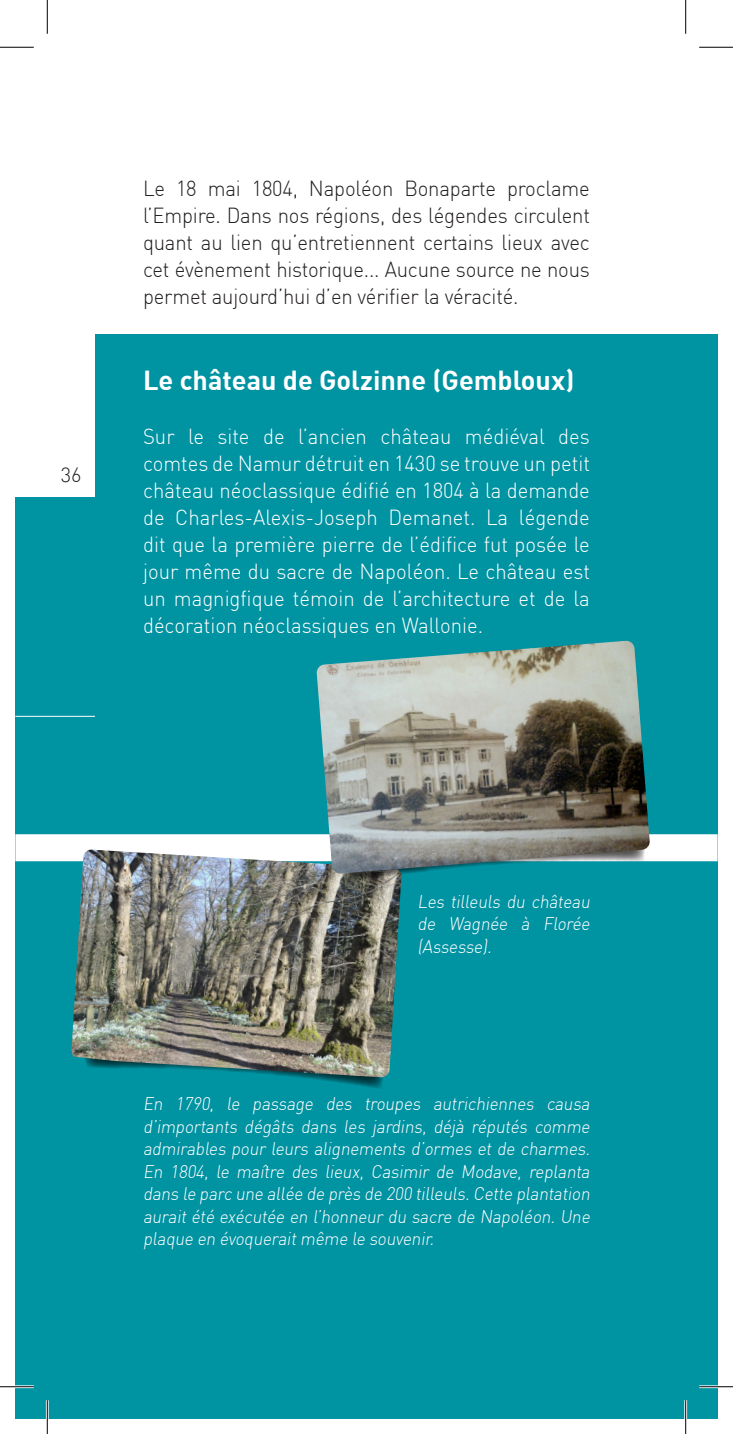
<style>
.page{position:relative;width:733px;height:1434px;background:#fff}
.page>*{position:absolute;margin:0;border:0;box-sizing:border-box;transform-origin:0 0}
.t1{font:700 27px "DIN";color:#fff}
.t2{font:300 21.38px/27px "DIN";color:#fff;text-align:justify;scale:.95 1}
.t3{font:300 21.38px/27px "DIN";letter-spacing:-.01em;color:#231f20;text-align:justify;scale:.95 1}
.t4{font:300 20.25px "DIN";color:#231f20}
.t5{font:300 18px/22.5px "DIN";color:#fff;text-align:justify;scale:.95 1}
</style>
<div class="page">
<div style="left:15px;top:334px;width:702px;height:1085px;background:#0093a2"></div>
<hr style="left:15px;top:716px;width:80px;height:1px;background:#fff">
<div style="left:15px;top:834px;width:702px;height:27px;background:#fff"></div>
<svg style="left:300px;top:1077px;width:83px;height:11px"></svg>
<img style="left:71px;top:850px;width:330px;height:227px">
<svg style="left:341px;top:874px;width:61px;height:7px"></svg>
<img style="left:316px;top:641px;width:333px;height:233px">
<div style="left:15px;top:323px;width:80px;height:174px;background:#fff"></div>
<hr style="left:0;top:1385px;width:34px;height:3px;background:#fff">
<hr style="left:699px;top:1385px;width:33px;height:3px;background:#fff">
<hr style="left:46px;top:1400px;width:3px;height:34px;background:#fff">
<hr style="left:684px;top:1400px;width:2px;height:34px;background:#fff">
<hr style="left:0;top:47px;width:34px;height:1px;background:#000">
<hr style="left:699px;top:47px;width:33px;height:1px;background:#000">
<hr style="left:0;top:1386px;width:34px;height:1px;background:#000">
<hr style="left:699px;top:1386px;width:33px;height:1px;background:#000">
<hr style="left:47px;top:0;width:1px;height:34px;background:#000">
<hr style="left:47px;top:1400px;width:1px;height:34px;background:#000">
<hr style="left:685px;top:0;width:1px;height:34px;background:#000">
<hr style="left:685px;top:1400px;width:1px;height:34px;background:#000">
<p class="t4" style="left:61px;top:462px;width:22px">36</p>
<p class="t3" style="left:143px;top:174px;width:471px">Le 18 mai 1804, Napoléon Bonaparte proclame l’Empire. Dans nos régions, des légendes circulent quant au lien qu’entretiennent certains lieux avec cet évènement historique... Aucune source ne nous permet aujourd’hui d’en vérifier la véracité.</p>
<p class="t1" style="left:143px;top:363px;width:432px">Le château de Golzinne (Gembloux)</p>
<p class="t2" style="left:143px;top:423px;width:472px">Sur le site de l’ancien château médiéval des comtes de Namur détruit en 1430 se trouve un petit château néoclassique édifié en 1804 à la demande de Charles-Alexis-Joseph Demanet. La légende dit que la première pierre de l’édifice fut posée le jour même du sacre de Napoléon. Le château est un magnigfique témoin de l’architecture et de la décoration néoclassiques en Wallonie.</p>
<p class="t5" style="left:417px;top:890px;width:186px">Les tilleuls du château de Wagnée à Florée (Assesse).</p>
<p class="t5" style="left:143px;top:1092px;width:475px">En 1790, le passage des troupes autrichiennes causa d’importants dégâts dans les jardins, déjà réputés comme admirables pour leurs alignements d’ormes et de charmes.<br>En 1804, le maître des lieux, Casimir de Modave, replanta dans le parc une allée de près de 200 tilleuls.Cette plantation aurait été exécutée en l’honneur du sacre de Napoléon. Une plaque en évoqueraitmême le souvenir.</p>
</div>
